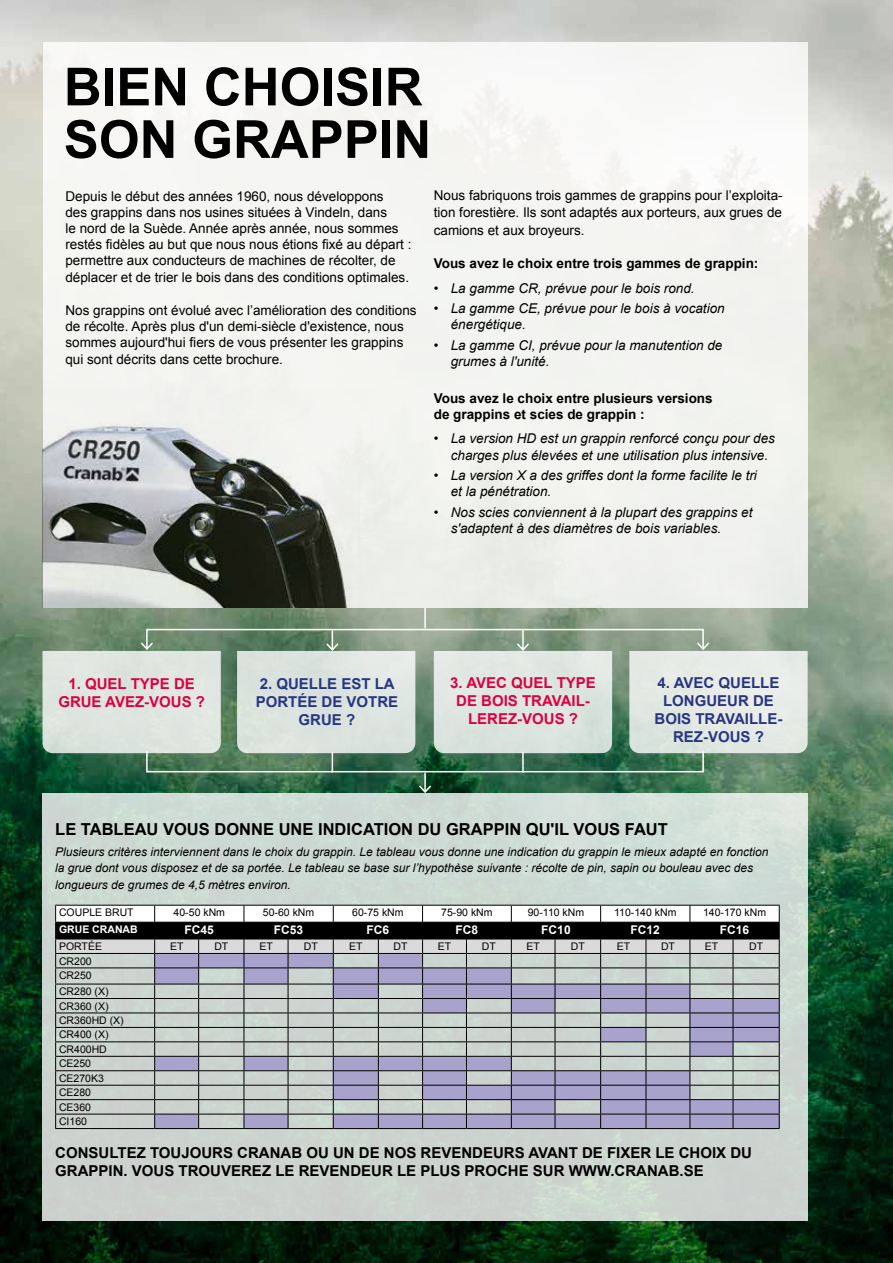
<style>
.page{position:relative;width:893px;height:1263px;background:#fff}
.page>*{position:absolute;margin:0;border:0;box-sizing:border-box;transform-origin:0 0}
.t1{font:700 52.5px/52.5px "Arial";color:#000}
.t2{font:700 16.5px "Arial";color:#000}
.t3{font:700 15px/18px "Arial";color:#000}
.t4{font:700 15px/18px "Arial";color:#283583;text-align:center}
.t5{font:700 15px/18px "Arial";color:#dc0141;text-align:center}
.t6{font:13.5px/16.2px "Arial";color:#000}
.t7{font:italic 13.5px/16.2px "Arial";color:#000}
.t8{font:700 13.5px/16.2px "Arial";color:#000}
.t9{font:italic 12px/16.5px "Arial";color:#000}
.t10{font:700 12px "Arial";color:#fff}
.t11{font:10.5px/14.4px "Arial";color:#000}
.t12{font:700 10.5px "Arial";color:#fff}
</style>
<div class="page">
<img style="left:0;top:0;width:893px;height:1263px">
<div style="left:43px;top:43px;width:765px;height:565px;background:#f4f4f2"></div>
<div style="left:43px;top:793px;width:765px;height:427px;background:#ccd7d1"></div>
<div style="left:146px;top:629px;width:558px;height:21px;border:2px solid #fff"></div>
<svg style="left:43px;top:641px;width:178px;height:112px;background:#d3ddd4"></svg>
<svg style="left:629px;top:641px;width:179px;height:112px;background:#dbe2dc"></svg>
<div style="left:146px;top:750px;width:558px;height:22px;border:2px solid #fff"></div>
<svg style="left:237px;top:629px;width:178px;height:143px;background:#b9c9bd"></svg>
<hr style="left:522px;top:629px;width:2px;height:21px;background:#fff">
<svg style="left:434px;top:642px;width:178px;height:111px;background:#d5ded8"></svg>
<hr style="left:522px;top:752px;width:2px;height:20px;background:#fff">
<hr style="left:424px;top:608px;width:2px;height:20px;background:#fff">
<hr style="left:424px;top:772px;width:2px;height:20px;background:#fff">
<svg style="left:417px;top:784px;width:16px;height:9px"></svg>
<svg style="left:55px;top:905px;width:725px;height:223px"></svg>
<hr style="left:55px;top:1128px;width:100px;height:1px;background:#000">
<hr style="left:155px;top:1128px;width:44px;height:1px;background:#000">
<hr style="left:199px;top:1128px;width:45px;height:1px;background:#000">
<hr style="left:244px;top:1128px;width:44px;height:1px;background:#000">
<hr style="left:288px;top:1128px;width:45px;height:1px;background:#000">
<hr style="left:333px;top:1128px;width:45px;height:1px;background:#000">
<hr style="left:378px;top:1128px;width:45px;height:1px;background:#000">
<hr style="left:423px;top:1128px;width:43px;height:1px;background:#000">
<hr style="left:466px;top:1128px;width:45px;height:1px;background:#000">
<hr style="left:511px;top:1128px;width:44px;height:1px;background:#000">
<hr style="left:555px;top:1128px;width:46px;height:1px;background:#000">
<hr style="left:601px;top:1128px;width:45px;height:1px;background:#000">
<hr style="left:646px;top:1128px;width:44px;height:1px;background:#000">
<hr style="left:690px;top:1128px;width:43px;height:1px;background:#000">
<hr style="left:733px;top:1128px;width:47px;height:1px;background:#000">
<img style="left:43px;top:424px;width:308px;height:184px">
<h1 class="t1" style="left:64px;top:62px;width:369px">BIEN CHOISIR<br>SON GRAPPIN</h1>
<p class="t6" style="left:65px;top:188px;width:347px">Depuis le début des années 1960, nous développons<br>des grappins dans nos usines situées à Vindeln, dans<br>le nord de la Suède. Année après année, nous sommes restés fidèles au but que nous nous étions fixé au départ : permettre aux conducteurs de machines de récolter, de déplacer et de trier le bois dans des conditions optimales.</p>
<p class="t6" style="left:65px;top:302px;width:353px">Nos grappins ont évolué avec l’amélioration des conditions de récolte. Après plus d'un demi-siècle d'existence, nous sommes aujourd'hui fiers de vous présenter les grappins qui sont décrits dans cette brochure.</p>
<p class="t6" style="left:434px;top:188px;width:350px">Nous fabriquons trois gammes de grappins pour l’exploita&shy;tion forestière. Ils sont adaptés aux porteurs, aux grues de</p>
<p class="t6" style="left:434px;top:222px;width:152px">camions et aux broyeurs.</p>
<p class="t8" style="left:434px;top:255px;width:326px">Vous avez le choix entre trois gammes de grappin:</p>
<p class="t7" style="left:434px;top:280px;width:262px">• La gamme CR, prévue pour le bois rond.</p>
<p class="t7" style="left:451px;top:300px;width:275px;text-indent:-17px">• La gamme CE, prévue pour le bois à vocation énergétique.</p>
<p class="t7" style="left:451px;top:337px;width:273px;text-indent:-17px">• La gamme CI, prévue pour la manutention de grumes à l'unité.</p>
<p class="t8" style="left:434px;top:390px;width:280px">Vous avez le choix entre plusieurs versions de grappins et scies de grappin :</p>
<p class="t7" style="left:451px;top:431px;width:326px;text-indent:-17px">• La version HD est un grappin renforcé conçu pour des charges plus élevées et une utilisation plus intensive.</p>
<p class="t7" style="left:451px;top:467px;width:308px;text-indent:-17px">• La version X a des griffes dont la forme facilite le tri et la pénétration.</p>
<p class="t7" style="left:451px;top:504px;width:303px;text-indent:-17px">• Nos scies conviennent à la plupart des grappins et s'adaptent à des diamètres de bois variables.</p>
<p class="t5" style="left:58px;top:676px;width:148px">1. QUEL TYPE DE<br>GRUE AVEZ-VOUS ?</p>
<p class="t4" style="left:655px;top:674px;width:129px">4. AVEC QUELLE<br>LONGUEUR DE<br>BOIS TRAVAILLE-<br>REZ-VOUS ?</p>
<p class="t5" style="left:450px;top:674px;width:147px">3. AVEC QUEL TYPE<br>DE BOIS TRAVAIL-<br>LEREZ-VOUS ?</p>
<p class="t4" style="left:256px;top:676px;width:144px">2. QUELLE EST LA<br>PORTÉE DE VOTRE<br>GRUE ?</p>
<p class="t2" style="left:55px;top:818px;width:614px">LE TABLEAU VOUS DONNE UNE INDICATION DU GRAPPIN QU'IL VOUS FAUT</p>
<p class="t9" style="left:55px;top:843px;width:715px">Plusieurs critères interviennent dans le choix du grappin. Le tableau vous donne une indication du grappin le mieux adapté en fonction la grue dont vous disposez et de sa portée. Le tableau se base sur l’hypothèse suivante : récolte de pin, sapin ou bouleau avec des longueurs de grumes de 4,5 mètres environ.</p>
<p class="t11" style="left:59px;top:905px;width:76px">COUPLE BRUT</p>
<p class="t11" style="left:174px;top:905px;width:53px">40-50 kNm</p>
<p class="t11" style="left:263px;top:905px;width:53px">50-60 kNm</p>
<p class="t11" style="left:352px;top:905px;width:53px">60-75 kNm</p>
<p class="t11" style="left:441px;top:905px;width:53px">75-90 kNm</p>
<p class="t11" style="left:528px;top:905px;width:58px">90-110 kNm</p>
<p class="t11" style="left:614px;top:905px;width:64px">110-140 kNm</p>
<p class="t11" style="left:703px;top:905px;width:65px">140-170 kNm</p>
<p class="t12" style="left:59px;top:922px;width:80px">GRUE CRANAB</p>
<p class="t10" style="left:185px;top:922px;width:31px">FC45</p>
<p class="t10" style="left:274px;top:922px;width:31px">FC53</p>
<p class="t10" style="left:367px;top:922px;width:24px">FC6</p>
<p class="t10" style="left:456px;top:922px;width:24px">FC8</p>
<p class="t10" style="left:541px;top:922px;width:31px">FC10</p>
<p class="t10" style="left:631px;top:922px;width:31px">FC12</p>
<p class="t10" style="left:720px;top:922px;width:31px">FC16</p>
<p class="t11" style="left:59px;top:939px;width:44px">PORTÉE</p>
<p class="t11" style="left:170px;top:939px;width:15px">ET</p>
<p class="t11" style="left:214px;top:939px;width:15px">DT</p>
<p class="t11" style="left:259px;top:939px;width:15px">ET</p>
<p class="t11" style="left:304px;top:939px;width:15px">DT</p>
<p class="t11" style="left:349px;top:939px;width:15px">ET</p>
<p class="t11" style="left:394px;top:939px;width:15px">DT</p>
<p class="t11" style="left:438px;top:939px;width:15px">ET</p>
<p class="t11" style="left:482px;top:939px;width:15px">DT</p>
<p class="t11" style="left:527px;top:939px;width:15px">ET</p>
<p class="t11" style="left:571px;top:939px;width:15px">DT</p>
<p class="t11" style="left:617px;top:939px;width:15px">ET</p>
<p class="t11" style="left:661px;top:939px;width:15px">DT</p>
<p class="t11" style="left:705px;top:939px;width:15px">ET</p>
<p class="t11" style="left:749px;top:939px;width:15px">DT</p>
<p class="t11" style="left:59px;top:954px;width:34px">CR200<br>CR250</p>
<p class="t11" style="left:59px;top:984px;width:66px">CR280 (X)<br>CR360 (X)<br>CR360HD (X)<br>CR400 (X)<br>CR400HD<br>CE250<br>CE270K3<br>CE280<br>CE360<br>CI160</p>
<p class="t3" style="left:55px;top:1144px;width:698px">CONSULTEZ TOUJOURS CRANAB OU UN DE NOS REVENDEURS AVANT DE FIXER LE CHOIX DU<br>GRAPPIN. VOUS TROUVEREZ LE REVENDEUR LE PLUS PROCHE SUR WWW.CRANAB.SE</p>
</div>
